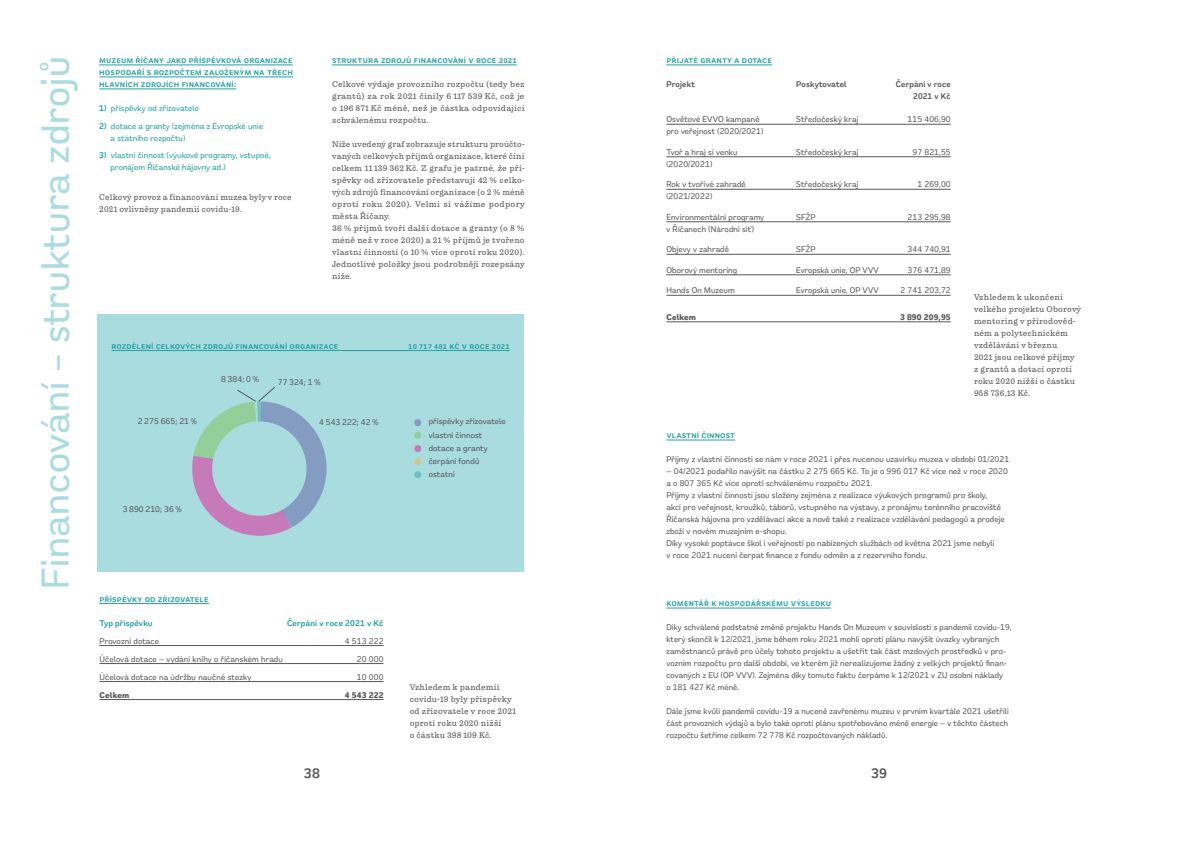
<style>
.page{position:relative;width:1191px;height:842px;background:#fff}
.page>*{position:absolute;margin:0;border:0;box-sizing:border-box;transform-origin:0 0}
.t1{font:500 40px "Remora Sans W2";letter-spacing:.02em;color:#a9dcdf}
.t2{font:600 14px "Remora Sans W2";color:#57585a}
.t3{font:500 8.5px/12px "Remora Sans W2";letter-spacing:.015em;color:#57585a}
.t4{font:300 8.5px/12px "Pulpo";letter-spacing:.02em;color:#57585a}
.t5{font:600 8.5px/12px "Remora Sans W2";letter-spacing:.015em;color:#22a2a3;text-align:justify}
.t6{font:500 8.5px/12px "Remora Sans W2";letter-spacing:.015em;color:#22a2a3}
.t7{font:600 8.5px/12px "Remora Sans W2";letter-spacing:.015em;color:#57585a;text-align:right}
.t8{font:700 8.5px "Remora Sans W2";letter-spacing:.015em;color:#57585a}
.s1{font-weight:600}
</style>
<div class="page">
<div style="left:97px;top:314px;width:427px;height:257px;background:#a9dcdf"></div>
<hr style="left:99px;top:65px;width:194px;height:1px;background:#22a2a3">
<hr style="left:99px;top:77px;width:194px;height:1px;background:#22a2a3">
<hr style="left:99px;top:89px;width:137px;height:1px;background:#22a2a3">
<div style="left:414px;top:419px;width:7px;height:7px;background:#859cc2;border-radius:50%"></div>
<div style="left:414px;top:432px;width:7px;height:7px;background:#92cf99;border-radius:50%"></div>
<div style="left:414px;top:445px;width:7px;height:7px;background:#c77ab9;border-radius:50%"></div>
<div style="left:414px;top:458px;width:7px;height:7px;background:#cec98b;border-radius:50%"></div>
<div style="left:414px;top:471px;width:7px;height:7px;background:#6cc2c4;border-radius:50%"></div>
<hr style="left:99px;top:603px;width:110px;height:1px;background:#22a2a3">
<hr style="left:99px;top:645px;width:284px;height:1px;background:#57585a">
<hr style="left:99px;top:663px;width:284px;height:1px;background:#57585a">
<hr style="left:99px;top:681px;width:284px;height:1px;background:#57585a">
<hr style="left:99px;top:699px;width:284px;height:1px;background:#57585a">
<hr style="left:332px;top:65px;width:185px;height:1px;background:#22a2a3">
<hr style="left:666px;top:65px;width:106px;height:1px;background:#22a2a3">
<hr style="left:666px;top:124px;width:284px;height:1px;background:#57585a">
<hr style="left:666px;top:157px;width:284px;height:1px;background:#57585a">
<hr style="left:666px;top:189px;width:284px;height:1px;background:#57585a">
<hr style="left:666px;top:222px;width:284px;height:1px;background:#57585a">
<hr style="left:666px;top:254px;width:284px;height:1px;background:#57585a">
<hr style="left:666px;top:275px;width:284px;height:1px;background:#57585a">
<hr style="left:666px;top:295px;width:284px;height:1px;background:#57585a">
<hr style="left:666px;top:322px;width:284px;height:1px;background:#57585a">
<hr style="left:666px;top:440px;width:69px;height:1px;background:#22a2a3">
<hr style="left:666px;top:608px;width:165px;height:1px;background:#22a2a3">
<svg style="left:192px;top:387px;width:135px;height:149px"></svg>
<hr style="left:111px;top:350px;width:399px;height:1px;background:#22a2a3">
<p class="t5" style="left:332px;top:54px;width:186px">struktura zdrojů financování v roce 2021</p>
<p class="t4" style="left:332px;top:78px;width:194px;text-align:justify">Celkové výdaje provozního rozpočtu (tedy bez grantů) za rok 2021 činily 6 117 539 Kč, což je o 196 871 Kč méně, než je částka odpovídající schválenému rozpočtu.</p>
<p class="t4" style="left:332px;top:138px;width:194px">Níže uvedený graf zobrazuje strukturu proúčto&shy;vaných celkových příjmů organizace, které činí celkem 11 139 362 Kč. Z grafu je patrné, že pří&shy;spěvky od zřizovatele představují 42 % celko&shy;vých zdrojů financování organizace (o 2 % méně oproti roku 2020). Velmi si vážíme podpory města Říčany.<br>36 % příjmů tvoří další dotace a granty (o 8 % méně než v roce 2020) a 21 % příjmů je tvořeno vlastní činností (o 10 % více oproti roku 2020).<br>Jednotlivé položky jsou podrobněji rozepsány níže.</p>
<h1 class="t1" style="left:30px;top:589px;width:534px;rotate:-90deg">Financování – struktura zdrojů</h1>
<p class="t5" style="left:99px;top:54px;width:195px">muzeum říčany jako příspěvková organizace hospodaří s rozpočtem založeným na třech hlavních zdrojích financování:</p>
<p class="t6" style="left:99px;top:102px;width:101px"><span class="s1">1)</span> příspěvky od zřizovatele</p>
<p class="t6" style="left:111px;top:120px;width:154px;text-indent:-11px"><span class="s1">2)</span> dotace a granty (zejména z Evropské unie a státního rozpočtu)</p>
<p class="t6" style="left:111px;top:149px;width:162px;text-indent:-11px"><span class="s1">3)</span> vlastní činnost (výukové programy, vstupné, pronájem Říčanské hájovny ad.)</p>
<p class="t4" style="left:99px;top:191px;width:194px">Celkový provoz a financování muzea byly v roce<br>2021 ovlivněny pandemií covidu-19.</p>
<p class="t5" style="left:111px;top:339px;width:228px">rozdělení celkových zdrojů financování organizace</p>
<p class="t5" style="left:408px;top:339px;width:103px">10 717 481 kč v roce 2021</p>
<p class="t3" style="left:221px;top:373px;width:39px">8 384; 0 %</p>
<p class="t3" style="left:278px;top:376px;width:44px">77 324; 1 %</p>
<p class="t3" style="left:319px;top:416px;width:61px">4 543 222; 42 %</p>
<p class="t3" style="left:138px;top:415px;width:61px">2 275 665; 21 %</p>
<p class="t3" style="left:429px;top:415px;width:78px;line-height:13.2px">příspěvky zřizovatele vlastní činnost dotace a granty čerpání fondů ostatní</p>
<p class="t3" style="left:123px;top:503px;width:61px">3 890 210; 36 %</p>
<p class="t5" style="left:99px;top:592px;width:111px">příspěvky od zřizovatele</p>
<p class="t5" style="left:99px;top:616px;width:54px">Typ příspěvku</p>
<p class="t5" style="left:287px;top:616px;width:98px">Čerpání v roce 2021 v Kč</p>
<p class="t3" style="left:99px;top:634px;width:61px">Provozní dotace</p>
<p class="t3" style="left:345px;top:634px;width:40px">4 513 222</p>
<p class="t3" style="left:99px;top:652px;width:185px">Účelová dotace — vydání knihy o říčanském hradu</p>
<p class="t3" style="left:357px;top:652px;width:28px">20 000</p>
<p class="t3" style="left:99px;top:670px;width:153px">Účelová dotace na údržbu naučné stezky</p>
<p class="t3" style="left:357px;top:670px;width:28px">10 000</p>
<p class="t8" style="left:99px;top:689px;width:31px">Celkem</p>
<p class="t8" style="left:345px;top:689px;width:40px">4 543 222</p>
<p class="t4" style="left:410px;top:681px;width:108px">Vzhledem k pandemii covidu-19 byly příspěvky od zřizovatele v roce 2021 oproti roku 2020 nižší<br>o částku 398 109 Kč.</p>
<p class="t5" style="left:666px;top:54px;width:107px">přijaté granty a dotace</p>
<p class="t7" style="left:666px;top:78px;width:30px">Projekt</p>
<p class="t7" style="left:796px;top:78px;width:52px">Poskytovatel</p>
<p class="t7" style="left:896px;top:78px;width:56px">Čerpání v roce<br>2021 v Kč</p>
<p class="t3" style="left:666px;top:113px;width:95px">Osvětové EVVO kampaně</p>
<p class="t3" style="left:796px;top:113px;width:64px">Středočeský kraj</p>
<p class="t3" style="left:907px;top:113px;width:45px">115 406,90</p>
<p class="t3" style="left:666px;top:125px;width:98px">pro veřejnost (2020/2021)</p>
<p class="t3" style="left:666px;top:146px;width:73px">Tvoř a hraj si venku</p>
<p class="t3" style="left:796px;top:146px;width:64px">Středočeský kraj</p>
<p class="t3" style="left:912px;top:146px;width:40px">97 821,55</p>
<p class="t3" style="left:666px;top:158px;width:47px">(2020/2021)</p>
<p class="t3" style="left:666px;top:178px;width:81px">Rok v tvořivé zahradě</p>
<p class="t3" style="left:796px;top:178px;width:64px">Středočeský kraj</p>
<p class="t3" style="left:917px;top:178px;width:35px">1 269,00</p>
<p class="t3" style="left:666px;top:190px;width:47px">(2021/2022)</p>
<p class="t3" style="left:666px;top:211px;width:99px">Environmentální programy</p>
<p class="t3" style="left:796px;top:211px;width:21px">SFŽP</p>
<p class="t3" style="left:907px;top:211px;width:45px">213 295,98</p>
<p class="t3" style="left:666px;top:223px;width:89px">v Říčanech (Národní síť)</p>
<p class="t3" style="left:666px;top:243px;width:64px">Objevy v zahradě</p>
<p class="t3" style="left:796px;top:243px;width:21px">SFŽP</p>
<p class="t3" style="left:907px;top:243px;width:45px">344 740,91</p>
<p class="t3" style="left:666px;top:264px;width:72px">Oborový mentoring</p>
<p class="t3" style="left:796px;top:264px;width:84px">Evropská unie, OP VVV</p>
<p class="t3" style="left:907px;top:264px;width:45px">376 471,89</p>
<p class="t3" style="left:666px;top:284px;width:70px">Hands On Muzeum</p>
<p class="t3" style="left:796px;top:284px;width:84px">Evropská unie, OP VVV</p>
<p class="t3" style="left:900px;top:284px;width:52px">2 741 203,72</p>
<p class="t8" style="left:666px;top:311px;width:31px">Celkem</p>
<p class="t8" style="left:900px;top:311px;width:52px">3 890 209,95</p>
<p class="t4" style="left:974px;top:291px;width:109px">Vzhledem k ukončení velkého projektu Oborový mentoring v přírodověd&shy;ném a polytechnickém vzdělávání v březnu<br>2021 jsou celkové příjmy<br>z grantů a dotací oproti roku 2020 nižší o částku<br>958 736,13 Kč.</p>
<p class="t5" style="left:666px;top:429px;width:70px">vlastní činnost</p>
<p class="t3" style="left:666px;top:453px;width:344px">Příjmy z vlastní činnosti se nám v roce 2021 i přes nucenou uzavírku muzea v období 01/2021</p>
<p class="t3" style="left:666px;top:465px;width:343px">— 04/2021 podařilo navýšit na částku 2 275 665 Kč. To je o 996 017 Kč více než v roce 2020 a o 807 365 Kč více oproti schválenému rozpočtu 2021.<br>Příjmy z vlastní činnosti jsou složeny zejména z realizace výukových programů pro školy,<br>akcí pro veřejnost, kroužků, táborů, vstupného na výstavy, z pronájmu terénního pracoviště Říčanská hájovna pro vzdělávací akce a nově také z realizace vzdělávání pedagogů a prodeje zboží v novém muzejním e-shopu.<br>Díky vysoké poptávce škol i veřejnosti po nabízených službách od května 2021 jsme nebyli<br>v roce 2021 nuceni čerpat finance z fondu odměn a z rezervního fondu.</p>
<p class="t5" style="left:666px;top:597px;width:166px">komentář k hospodářskému výsledku</p>
<p class="t3" style="left:666px;top:621px;width:347px">Díky schválené podstatné změně projektu Hands On Muzeum v souvislosti s pandemií covidu-19, který skončil k 12/2021, jsme během roku 2021 mohli oproti plánu navýšit úvazky vybraných zaměstnanců právě pro účely tohoto projektu a ušetřit tak část mzdových prostředků v pro&shy;vozním rozpočtu pro další období, ve kterém již nerealizujeme žádný z velkých projektů finan&shy;covaných z EU (OP VVV). Zejména díky tomuto faktu čerpáme k 12/2021 v ZU osobní náklady<br>o 181 427 Kč méně.</p>
<p class="t3" style="left:666px;top:705px;width:344px;text-align:justify">Dále jsme kvůli pandemii covidu-19 a nuceně zavřenému muzeu v prvním kvartále 2021 ušetřili část provozních výdajů a bylo také oproti plánu spotřebováno méně energie — v těchto částech rozpočtu šetříme celkem 72 778 Kč rozpočtovaných nákladů.</p>
<h2 class="t2" style="left:304px;top:764px;width:17px">38</h2>
<h2 class="t2" style="left:871px;top:764px;width:17px">39</h2>
</div>
